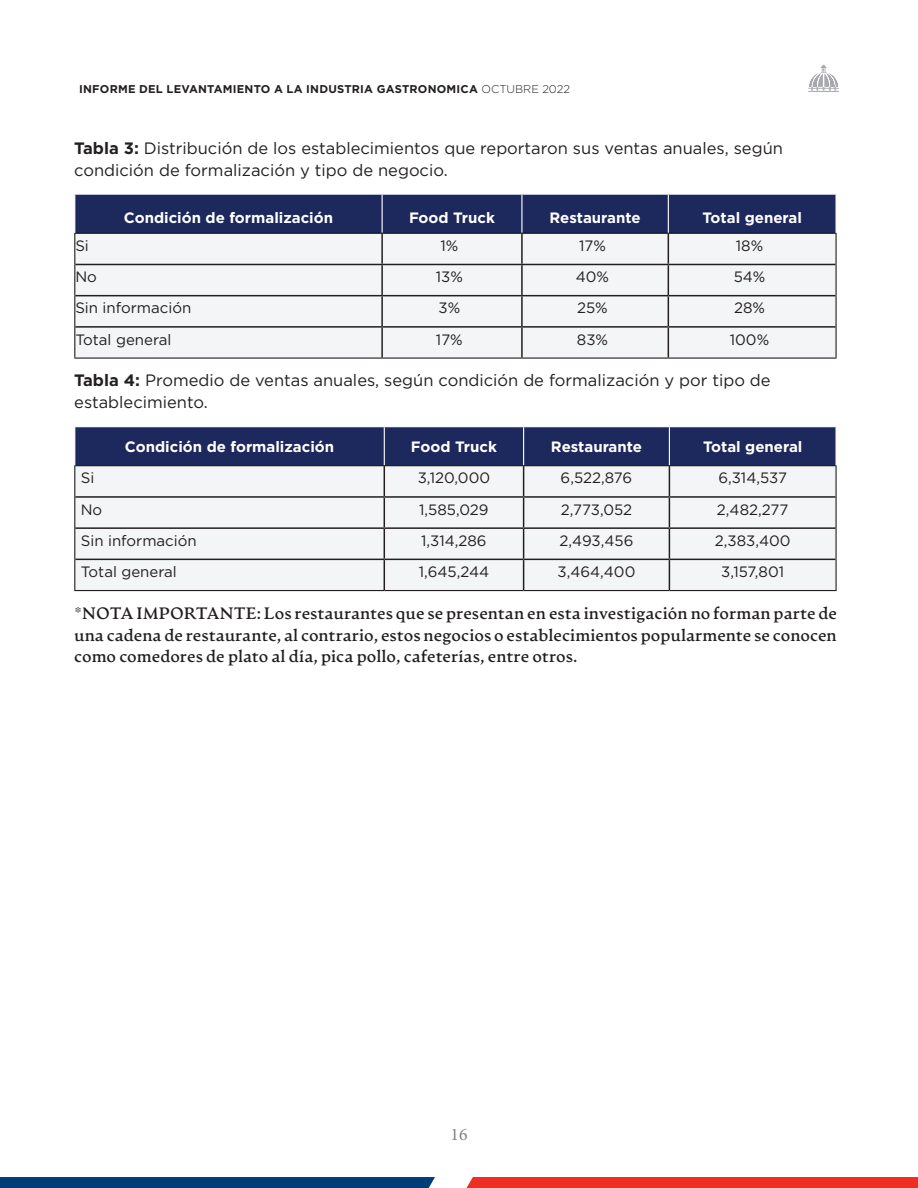
<style>
.page{position:relative;width:918px;height:1188px;background:#fff}
.page>*{position:absolute;margin:0;border:0;box-sizing:border-box;transform-origin:0 0}
.t1{font:17.7px "Minion Pro";color:#808285}
.t2{font:700 16.5px/21.8px "Artifex CF";letter-spacing:-.005em;color:#231f20;text-align:justify}
.t3{font:16.5px/21.8px "Gotham Pro";color:#231f20}
.t4{font:15px "Gotham Pro";color:#231f20}
.t5{font:700 15px "Gotham Pro";color:#fff}
.t6{font:700 11.25px "Gotham Pro";letter-spacing:.02em;color:#231f20}
.s1{font-family:"Gotham";font-weight:300}
.s2{font-weight:700}
</style>
<div class="page">
<div style="left:0;top:1177px;width:435px;height:11px;background:#003d78"></div>
<svg style="left:808px;top:64px;width:31px;height:28px"></svg>
<div style="left:466px;top:1177px;width:452px;height:11px;background:#ee2e22"></div>
<div style="left:75px;top:195px;width:761px;height:38px;background:#1d285c"></div>
<div style="left:75px;top:234px;width:761px;height:124px;background:#f4f5f6"></div>
<hr style="left:381px;top:234px;width:2px;height:30px;background:#231f20">
<hr style="left:521px;top:234px;width:2px;height:30px;background:#231f20">
<hr style="left:668px;top:234px;width:1px;height:30px;background:#231f20">
<hr style="left:75px;top:264px;width:307px;height:1px;background:#231f20">
<hr style="left:382px;top:264px;width:140px;height:1px;background:#231f20">
<hr style="left:381px;top:265px;width:2px;height:30px;background:#231f20">
<hr style="left:522px;top:264px;width:146px;height:1px;background:#231f20">
<hr style="left:521px;top:265px;width:2px;height:30px;background:#231f20">
<hr style="left:668px;top:264px;width:167px;height:1px;background:#231f20">
<hr style="left:668px;top:265px;width:1px;height:30px;background:#231f20">
<hr style="left:75px;top:295px;width:307px;height:1px;background:#231f20">
<hr style="left:382px;top:295px;width:140px;height:1px;background:#231f20">
<hr style="left:381px;top:296px;width:2px;height:30px;background:#231f20">
<hr style="left:522px;top:295px;width:146px;height:1px;background:#231f20">
<hr style="left:521px;top:296px;width:2px;height:30px;background:#231f20">
<hr style="left:668px;top:295px;width:167px;height:1px;background:#231f20">
<hr style="left:668px;top:296px;width:1px;height:30px;background:#231f20">
<hr style="left:75px;top:326px;width:307px;height:2px;background:#231f20">
<hr style="left:382px;top:326px;width:140px;height:2px;background:#231f20">
<hr style="left:381px;top:328px;width:2px;height:30px;background:#231f20">
<hr style="left:522px;top:326px;width:146px;height:2px;background:#231f20">
<hr style="left:521px;top:328px;width:2px;height:30px;background:#231f20">
<hr style="left:668px;top:326px;width:167px;height:2px;background:#231f20">
<hr style="left:668px;top:328px;width:1px;height:30px;background:#231f20">
<hr style="left:382px;top:195px;width:1px;height:38px;background:#fff">
<hr style="left:521px;top:195px;width:1px;height:38px;background:#fff">
<hr style="left:668px;top:195px;width:1px;height:38px;background:#fff">
<hr style="left:74px;top:233px;width:308px;height:1px;background:#040503">
<hr style="left:382px;top:233px;width:140px;height:1px;background:#040503">
<hr style="left:522px;top:233px;width:146px;height:1px;background:#040503">
<hr style="left:668px;top:233px;width:169px;height:1px;background:#040503">
<hr style="left:74px;top:234px;width:1px;height:30px;background:#231f20">
<hr style="left:836px;top:234px;width:1px;height:30px;background:#231f20">
<hr style="left:74px;top:264px;width:1px;height:32px;background:#231f20">
<hr style="left:836px;top:264px;width:1px;height:32px;background:#231f20">
<hr style="left:74px;top:296px;width:1px;height:31px;background:#231f20">
<hr style="left:836px;top:296px;width:1px;height:31px;background:#231f20">
<hr style="left:74px;top:327px;width:1px;height:31px;background:#231f20">
<hr style="left:836px;top:327px;width:1px;height:31px;background:#231f20">
<hr style="left:74px;top:358px;width:308px;height:1px;background:#231f20">
<hr style="left:382px;top:358px;width:140px;height:1px;background:#231f20">
<hr style="left:522px;top:358px;width:146px;height:1px;background:#231f20">
<hr style="left:668px;top:358px;width:169px;height:1px;background:#231f20">
<div style="left:75px;top:427px;width:761px;height:38px;background:#1d285c"></div>
<div style="left:75px;top:466px;width:761px;height:124px;background:#f4f5f6"></div>
<hr style="left:384px;top:466px;width:1px;height:30px;background:#231f20">
<hr style="left:523px;top:466px;width:1px;height:30px;background:#231f20">
<hr style="left:669px;top:466px;width:1px;height:30px;background:#231f20">
<hr style="left:75px;top:496px;width:309px;height:2px;background:#231f20">
<hr style="left:384px;top:496px;width:140px;height:2px;background:#231f20">
<svg style="left:384px;top:498px;width:1px;height:29px"></svg>
<hr style="left:524px;top:496px;width:145px;height:2px;background:#231f20">
<svg style="left:523px;top:498px;width:1px;height:29px"></svg>
<hr style="left:669px;top:496px;width:166px;height:2px;background:#231f20">
<svg style="left:669px;top:498px;width:1px;height:29px"></svg>
<hr style="left:75px;top:527px;width:309px;height:2px;background:#231f20">
<hr style="left:384px;top:527px;width:140px;height:2px;background:#231f20">
<hr style="left:384px;top:529px;width:1px;height:30px;background:#231f20">
<hr style="left:524px;top:527px;width:145px;height:2px;background:#231f20">
<hr style="left:523px;top:529px;width:1px;height:30px;background:#231f20">
<hr style="left:669px;top:527px;width:166px;height:2px;background:#231f20">
<hr style="left:669px;top:529px;width:1px;height:30px;background:#231f20">
<hr style="left:75px;top:559px;width:309px;height:1px;background:#231f20">
<hr style="left:384px;top:559px;width:140px;height:1px;background:#231f20">
<hr style="left:384px;top:560px;width:1px;height:30px;background:#231f20">
<hr style="left:524px;top:559px;width:145px;height:1px;background:#231f20">
<hr style="left:523px;top:560px;width:1px;height:30px;background:#231f20">
<hr style="left:669px;top:559px;width:166px;height:1px;background:#231f20">
<hr style="left:669px;top:560px;width:1px;height:30px;background:#231f20">
<hr style="left:384px;top:427px;width:1px;height:38px;background:#fff">
<hr style="left:523px;top:427px;width:1px;height:38px;background:#fff">
<hr style="left:669px;top:427px;width:1px;height:38px;background:#fff">
<hr style="left:74px;top:465px;width:310px;height:1px;background:#040503">
<hr style="left:384px;top:465px;width:140px;height:1px;background:#040503">
<hr style="left:524px;top:465px;width:145px;height:1px;background:#040503">
<hr style="left:669px;top:465px;width:168px;height:1px;background:#040503">
<hr style="left:74px;top:466px;width:1px;height:31px;background:#231f20">
<hr style="left:836px;top:466px;width:1px;height:31px;background:#231f20">
<hr style="left:74px;top:497px;width:1px;height:31px;background:#231f20">
<hr style="left:836px;top:497px;width:1px;height:31px;background:#231f20">
<hr style="left:74px;top:528px;width:1px;height:31px;background:#231f20">
<hr style="left:836px;top:528px;width:1px;height:31px;background:#231f20">
<hr style="left:74px;top:559px;width:1px;height:31px;background:#231f20">
<hr style="left:836px;top:559px;width:1px;height:31px;background:#231f20">
<hr style="left:74px;top:590px;width:310px;height:1px;background:#231f20">
<hr style="left:384px;top:590px;width:140px;height:1px;background:#231f20">
<hr style="left:524px;top:590px;width:145px;height:1px;background:#231f20">
<hr style="left:669px;top:590px;width:168px;height:1px;background:#231f20">
<p class="t6" style="left:79px;top:83px;width:492px">INFORME DEL LEVANTAMIENTO A LA INDUSTRIA GASTRONOMICA <span class="s1">OCTUBRE 2022</span></p>
<p class="t3" style="left:74px;top:137px;width:710px"><span class="s2">Tabla 3:</span> Distribución de los establecimientos que reportaron sus ventas anuales, según condición de formalización y tipo de negocio.</p>
<p class="t5" style="left:124px;top:209px;width:211px">Condición de formalización</p>
<p class="t5" style="left:409px;top:209px;width:88px">Food Truck</p>
<p class="t5" style="left:550px;top:209px;width:93px">Restaurante</p>
<p class="t5" style="left:702px;top:209px;width:101px">Total general</p>
<p class="t4" style="left:75px;top:237px;width:15px">Si</p>
<p class="t4" style="left:440px;top:237px;width:19px">1%</p>
<p class="t4" style="left:579px;top:237px;width:28px">17%</p>
<p class="t4" style="left:736px;top:237px;width:29px">18%</p>
<p class="t4" style="left:75px;top:269px;width:23px">No</p>
<p class="t4" style="left:436px;top:269px;width:29px">13%</p>
<p class="t4" style="left:576px;top:269px;width:35px">40%</p>
<p class="t4" style="left:734px;top:269px;width:33px">54%</p>
<p class="t4" style="left:75px;top:300px;width:117px">Sin información</p>
<p class="t4" style="left:439px;top:300px;width:23px">3%</p>
<p class="t4" style="left:577px;top:300px;width:32px">25%</p>
<p class="t4" style="left:734px;top:300px;width:32px">28%</p>
<p class="t4" style="left:75px;top:331px;width:97px">Total general</p>
<p class="t4" style="left:436px;top:331px;width:28px">17%</p>
<p class="t4" style="left:577px;top:331px;width:33px">83%</p>
<p class="t4" style="left:730px;top:331px;width:41px">100%</p>
<p class="t3" style="left:74px;top:370px;width:698px"><span class="s2">Tabla 4:</span> Promedio de ventas anuales, según condición de formalización y por tipo de establecimiento.</p>
<p class="t5" style="left:125px;top:438px;width:211px">Condición de formalización</p>
<p class="t5" style="left:411px;top:438px;width:88px">Food Truck</p>
<p class="t5" style="left:551px;top:438px;width:93px">Restaurante</p>
<p class="t5" style="left:703px;top:438px;width:101px">Total general</p>
<p class="t4" style="left:81px;top:470px;width:15px">Si</p>
<p class="t4" style="left:418px;top:470px;width:74px">3,120,000</p>
<p class="t4" style="left:561px;top:470px;width:73px">6,522,876</p>
<p class="t4" style="left:718px;top:470px;width:70px">6,314,537</p>
<p class="t4" style="left:81px;top:501px;width:23px">No</p>
<p class="t4" style="left:419px;top:501px;width:71px">1,585,029</p>
<p class="t4" style="left:561px;top:501px;width:73px">2,773,052</p>
<p class="t4" style="left:717px;top:501px;width:73px">2,482,277</p>
<p class="t4" style="left:81px;top:532px;width:117px">Sin información</p>
<p class="t4" style="left:421px;top:532px;width:67px">1,314,286</p>
<p class="t4" style="left:560px;top:532px;width:75px">2,493,456</p>
<p class="t4" style="left:715px;top:532px;width:77px">2,383,400</p>
<p class="t4" style="left:81px;top:563px;width:97px">Total general</p>
<p class="t4" style="left:419px;top:563px;width:72px">1,645,244</p>
<p class="t4" style="left:558px;top:563px;width:79px">3,464,400</p>
<p class="t4" style="left:721px;top:563px;width:64px">3,157,801</p>
<p class="t2" style="left:74px;top:603px;width:764px">*NOTA IMPORTANTE: Los restaurantes que se presentan en esta investigación no forman parte de una cadena de restaurante, al contrario, estos negocios o establecimientos popularmente se conocen como comedores de plato al día, pica pollo, cafeterías, entre otros.</p>
<p class="t1" style="left:451px;top:1122px;width:18px">16</p>
</div>
